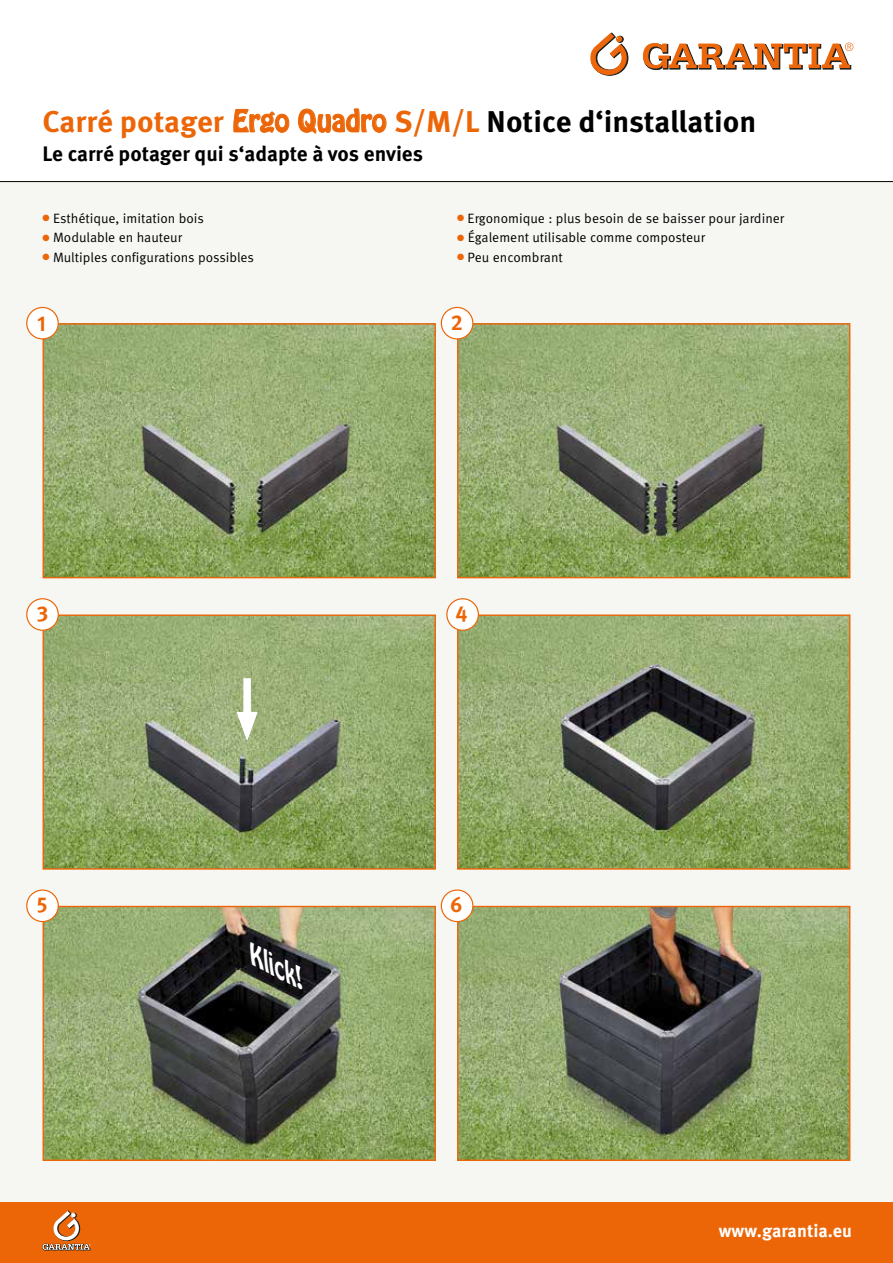
<style>
.page{position:relative;width:893px;height:1263px;background:#fff}
.page>*{position:absolute;margin:0;border:0;box-sizing:border-box;transform-origin:0 0}
.t1{font:700 30px "Meta Pro";color:#000}
.t2{font:italic 23.55px "Hobo Std";color:#fff}
.t3{font:700 21.45px "Meta Pro";color:#ec6608}
.t4{font:700 21px "Meta Pro";color:#000}
.t5{font:700 18px "Meta Pro";color:#fff}
.t6{font:13.5px "Meta Pro";color:#000}
.s1{color:#ec6608}
.s2{font-family:"Hobo Std";font-weight:400;font-size:27px;color:#ec6608}
</style>
<div class="page">
<div style="left:0;top:181px;width:893px;height:1021px;background:#f6f6f2"></div>
<svg style="left:643px;top:43px;width:210px;height:27px"></svg>
<svg style="left:590px;top:33px;width:38px;height:42px"></svg>
<div style="left:0;top:1202px;width:893px;height:61px;background:#ec6608"></div>
<hr style="left:0;top:181px;width:893px;height:1px;background:#000">
<svg style="left:43px;top:1211px;width:48px;height:39px"></svg>
<img style="left:45px;top:325px;width:389px;height:251px">
<div style="left:43px;top:323px;width:393px;height:255px;border:1px solid #ec6608"></div>
<img style="left:459px;top:325px;width:389px;height:251px">
<div style="left:457px;top:323px;width:393px;height:255px;border:1px solid #ec6608"></div>
<div style="left:27px;top:307px;width:31px;height:32px;background:#fff;border-radius:50%"></div>
<div style="left:26px;top:307px;width:33px;height:32px;border:1px solid #ec6608;border-radius:50%"></div>
<div style="left:441px;top:307px;width:32px;height:32px;background:#fff;border-radius:50%"></div>
<div style="left:441px;top:307px;width:32px;height:32px;border:1px solid #ec6608;border-radius:50%"></div>
<img style="left:45px;top:616px;width:389px;height:252px">
<div style="left:43px;top:614px;width:393px;height:256px;border:1px solid #ec6608"></div>
<img style="left:459px;top:616px;width:389px;height:252px">
<div style="left:457px;top:614px;width:393px;height:256px;border:1px solid #ec6608"></div>
<div style="left:243px;top:678px;width:8px;height:46px;background:#fff"></div>
<svg style="left:236px;top:712px;width:22px;height:29px"></svg>
<div style="left:27px;top:599px;width:31px;height:31px;background:#fff;border-radius:50%"></div>
<div style="left:26px;top:598px;width:33px;height:33px;border:1px solid #ec6608;border-radius:50%"></div>
<div style="left:447px;top:599px;width:31px;height:31px;background:#fff;border-radius:50%"></div>
<div style="left:446px;top:598px;width:33px;height:33px;border:1px solid #ec6608;border-radius:50%"></div>
<img style="left:45px;top:908px;width:389px;height:251px">
<div style="left:43px;top:906px;width:393px;height:255px;border:1px solid #ec6608"></div>
<img style="left:459px;top:908px;width:389px;height:251px">
<div style="left:457px;top:906px;width:393px;height:255px;border:1px solid #ec6608"></div>
<div style="left:27px;top:890px;width:31px;height:31px;background:#fff;border-radius:50%"></div>
<div style="left:26px;top:889px;width:33px;height:33px;border:1px solid #ec6608;border-radius:50%"></div>
<div style="left:441px;top:890px;width:32px;height:31px;background:#fff;border-radius:50%"></div>
<div style="left:441px;top:889px;width:32px;height:33px;border:1px solid #ec6608;border-radius:50%"></div>
<svg style="left:233px;top:109px;width:57px;height:24px"></svg>
<svg style="left:298px;top:108px;width:89px;height:26px"></svg>
<h1 class="t1" style="left:43px;top:102px;width:715px"><span class="s1">Carré potager</span> <span class="s2">Ergo Quadro</span> <span class="s1">S/M/L</span> Notice d‘installation</h1>
<h3 class="t4" style="left:43px;top:141px;width:382px">Le carré potager qui s‘adapte à vos envies</h3>
<p class="t6" style="left:43px;top:210px;width:163px"><span class="s1">●</span> Esthétique, imitation bois</p>
<p class="t6" style="left:43px;top:229px;width:141px"><span class="s1">●</span> Modulable en hauteur</p>
<p class="t6" style="left:43px;top:249px;width:213px"><span class="s1">●</span> Multiples configurations possibles</p>
<p class="t6" style="left:457px;top:210px;width:329px"><span class="s1">●</span> Ergonomique : plus besoin de se baisser pour jardiner</p>
<p class="t6" style="left:457px;top:229px;width:249px"><span class="s1">●</span> Également utilisable comme composteur</p>
<p class="t6" style="left:457px;top:249px;width:107px"><span class="s1">●</span> Peu encombrant</p>
<h3 class="t3" style="left:37px;top:310px;width:10px">1</h3>
<h3 class="t3" style="left:451px;top:309px;width:14px">2</h3>
<h3 class="t3" style="left:37px;top:600px;width:13px">3</h3>
<h3 class="t3" style="left:456px;top:600px;width:14px">4</h3>
<h3 class="t3" style="left:37px;top:891px;width:12px">5</h3>
<h3 class="t3" style="left:450px;top:891px;width:14px">6</h3>
<h2 class="t2" style="left:262px;top:941px;width:60px;rotate:26deg">Klick!</h2>
<h3 class="t5" style="left:719px;top:1220px;width:135px">www.garantia.eu</h3>
</div>
